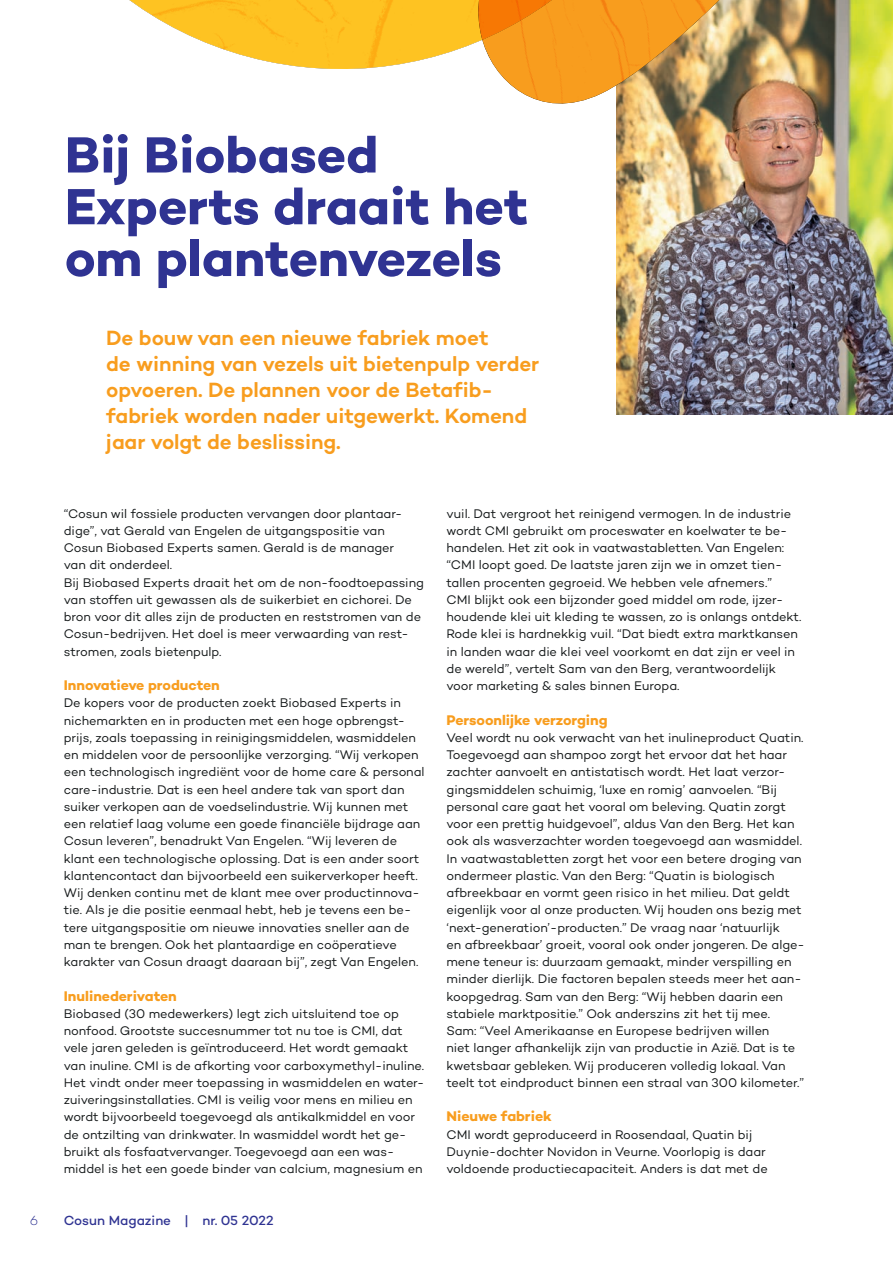
<style>
.page{position:relative;width:893px;height:1263px;background:#fff}
.page>*{position:absolute;margin:0;border:0;box-sizing:border-box;transform-origin:0 0}
.t1{font:700 51.75px/51.8px "Campton";letter-spacing:-.005em;color:#2f3392}
.t2{font:600 21px/25.8px "Campton";letter-spacing:-.005em;color:#f89d1e}
.t3{font:700 14.25px "Campton";letter-spacing:-.005em;color:#f89d1e}
.t4{font:500 13.5px "Campton";color:#2f3392}
.t5{font:300 13.5px "Campton";color:#2f3392}
.t6{font:12.75px/17.2px "Campton";letter-spacing:-.005em;color:#121617}
</style>
<div class="page">
<img style="left:617px;top:0;width:276px;height:414px">
<svg style="left:719px;top:0;width:46px;height:123px;background:#9d825b"></svg>
<img style="left:546px;top:102px;width:173px;height:21px">
<img style="left:129px;top:0;width:603px;height:102px">
<h1 class="t1" style="left:65px;top:128px;width:465px">Bij Biobased<br>Experts draait het om plantenvezels</h1>
<h2 class="t2" style="left:106px;top:324px;width:434px">De bouw van een nieuwe fabriek moet<br>de winning van vezels uit bietenpulp verder opvoeren. De plannen voor de Betafib&shy;fabriek worden nader uitgewerkt. Komend jaar volgt de beslissing.</h2>
<p class="t6" style="left:64px;top:504px;width:362px">“Cosun wil fossiele producten vervangen door plantaar&shy;dige”, vat Gerald van Engelen de uitgangspositie van Cosun Biobased Experts samen. Gerald is de manager<br>van dit onderdeel.<br>Bij Biobased Experts draait het om de non-foodtoepassing van stoffen uit gewassen als de suikerbiet en cichorei. De bron voor dit alles zijn de producten en reststromen van de Cosun-bedrijven. Het doel is meer verwaarding van rest&shy;stromen, zoals bietenpulp.</p>
<p class="t3" style="left:64px;top:676px;width:158px">Innovatieve producten</p>
<p class="t6" style="left:64px;top:694px;width:362px">De kopers voor de producten zoekt Biobased Experts in nichemarkten en in producten met een hoge opbrengst&shy;prijs, zoals toepassing in reinigingsmiddelen, wasmiddelen en middelen voor de persoonlijke verzorging. “Wij verkopen een technologisch ingrediënt voor de home care &amp; personal care-industrie. Dat is een heel andere tak van sport dan suiker verkopen aan de voedselindustrie. Wij kunnen met een relatief laag volume een goede financiële bijdrage aan Cosun leveren”, benadrukt Van Engelen. “Wij leveren de klant een technologische oplossing. Dat is een ander soort klantencontact dan bijvoorbeeld een suikerverkoper heeft.<br>Wij denken continu met de klant mee over productinnova&shy;tie. Als je die positie eenmaal hebt, heb je tevens een be&shy;tere uitgangspositie om nieuwe innovaties sneller aan de man te brengen. Ook het plantaardige en coöperatieve karakter van Cosun draagt daaraan bij”, zegt Van Engelen.</p>
<p class="t3" style="left:64px;top:987px;width:115px">Inulinederivaten</p>
<p class="t6" style="left:64px;top:1005px;width:362px">Biobased (30 medewerkers) legt zich uitsluitend toe op nonfood. Grootste succesnummer tot nu toe is CMI, dat vele jaren geleden is geïntroduceerd. Het wordt gemaakt van inuline. CMI is de afkorting voor carboxymethyl-inuline.<br>Het vindt onder meer toepassing in wasmiddelen en water&shy;zuiveringsinstallaties. CMI is veilig voor mens en milieu en wordt bijvoorbeeld toegevoegd als antikalkmiddel en voor de ontzilting van drinkwater. In wasmiddel wordt het ge&shy;bruikt als fosfaatvervanger. Toegevoegd aan een was&shy;middel is het een goede binder van calcium, magnesium en</p>
<p class="t5" style="left:30px;top:1212px;width:10px">6</p>
<p class="t4" style="left:64px;top:1212px;width:211px">Cosun Magazine | nr. 05 2022</p>
<p class="t6" style="left:446px;top:504px;width:356px">vuil. Dat vergroot het reinigend vermogen. In de industrie wordt CMI gebruikt om proceswater en koelwater te be&shy;handelen. Het zit ook in vaatwastabletten. Van Engelen: “CMI loopt goed. De laatste jaren zijn we in omzet tien&shy;tallen procenten gegroeid. We hebben vele afnemers.”<br>CMI blijkt ook een bijzonder goed middel om rode, ijzer&shy;houdende klei uit kleding te wassen, zo is onlangs ontdekt.<br>Rode klei is hardnekkig vuil. “Dat biedt extra marktkansen in landen waar die klei veel voorkomt en dat zijn er veel in de wereld”, vertelt Sam van den Berg, verantwoordelijk voor marketing &amp; sales binnen Europa.</p>
<p class="t3" style="left:446px;top:711px;width:163px">Persoonlijke verzorging</p>
<p class="t6" style="left:446px;top:729px;width:360px">Veel wordt nu ook verwacht van het inulineproduct Quatin.<br>Toegevoegd aan shampoo zorgt het ervoor dat het haar zachter aanvoelt en antistatisch wordt. Het laat verzor&shy;gingsmiddelen schuimig, ‘luxe en romig’ aanvoelen. “Bij personal care gaat het vooral om beleving. Quatin zorgt voor een prettig huidgevoel”, aldus Van den Berg. Het kan ook als wasverzachter worden toegevoegd aan wasmiddel.<br>In vaatwastabletten zorgt het voor een betere droging van ondermeer plastic. Van den Berg: “Quatin is biologisch afbreekbaar en vormt geen risico in het milieu. Dat geldt eigenlijk voor al onze producten. Wij houden ons bezig met ‘next-generation’-producten.” De vraag naar ‘natuurlijk<br>en afbreekbaar’ groeit, vooral ook onder jongeren. De alge&shy;mene teneur is: duurzaam gemaakt, minder verspilling en minder dierlijk. Die factoren bepalen steeds meer het aan&shy;koopgedrag. Sam van den Berg: “Wij hebben daarin een stabiele marktpositie.” Ook anderszins zit het tij mee.<br>Sam: “Veel Amerikaanse en Europese bedrijven willen<br>niet langer afhankelijk zijn van productie in Azië. Dat is te kwetsbaar gebleken. Wij produceren volledig lokaal. Van teelt tot eindproduct binnen een straal van 300 kilometer.”</p>
<p class="t3" style="left:446px;top:1107px;width:107px">Nieuwe fabriek</p>
<p class="t6" style="left:446px;top:1125px;width:323px">CMI wordt geproduceerd in Roosendaal, Quatin bij<br>Duynie-dochter Novidon in Veurne. Voorlopig is daar voldoende productiecapaciteit. Anders is dat met de</p>
</div>
